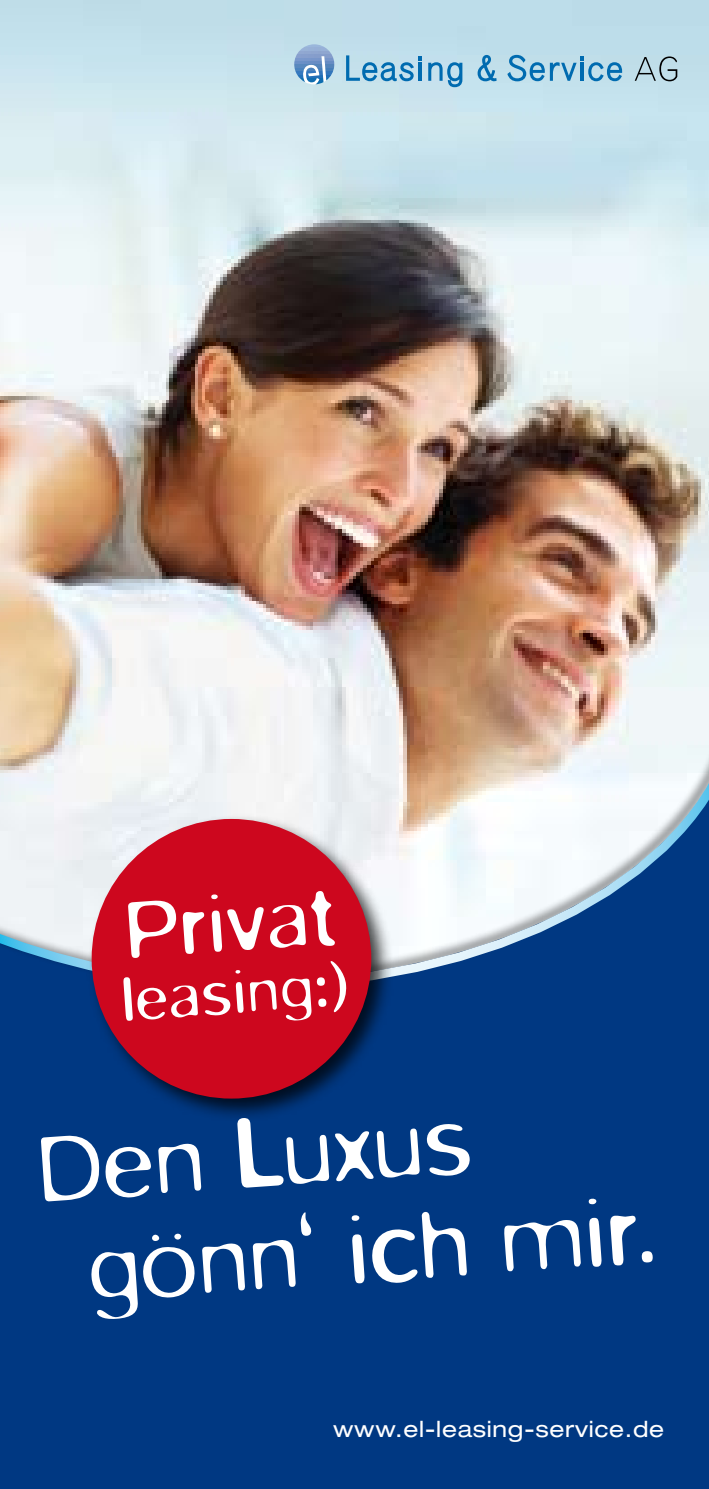
<style>
.page{position:relative;width:709px;height:1489px;background:#fff}
.page>*{position:absolute;margin:0;border:0;box-sizing:border-box;transform-origin:0 0}
.t1{font:300 106.5px/102.5px "Blur";color:#fff}
.t2{font:300 89.5px "Blur";color:#fff}
.t3{font:300 66.75px "Blur";color:#fff}
.t4{font:expanded 22.5px "Helvetica Neue";letter-spacing:.03em;color:#fff}
</style>
<div class="page">
<img style="left:0;top:0;width:709px;height:685px">
<div style="left:0;top:993px;width:709px;height:495px;background:#003882"></div>
<svg style="left:0;top:689px;width:709px;height:304px"></svg>
<div style="left:86px;top:813px;width:307px;height:307px;background:#000;opacity:.75"></div>
<div style="left:92px;top:819px;width:279px;height:279px;background:#cd071e;border-radius:50%"></div>
<svg style="left:346px;top:55px;width:76px;height:26px;background:#86bbd8"></svg>
<hr style="left:418px;top:63px;width:4px;height:18px;background:#006bb0">
<svg style="left:477px;top:55px;width:19px;height:26px"></svg>
<svg style="left:634px;top:56px;width:43px;height:25px"></svg>
<svg style="left:428px;top:62px;width:34px;height:25px"></svg>
<svg style="left:507px;top:55px;width:115px;height:26px;background:#89bdd9"></svg>
<hr style="left:580px;top:63px;width:3px;height:18px;background:#006bb0">
<img style="left:294px;top:44px;width:40px;height:40px">
<h2 class="t2" style="left:122px;top:880px;width:212px;rotate:-4deg">Privat</h2>
<h3 class="t3" style="left:119px;top:962px;width:228px;rotate:-4deg">leasing:)</h3>
<h1 class="t1" style="left:77px;top:1114px;width:570px;text-indent:-43px;rotate:-4deg">Den Luxus gönn‘ ich mir.</h1>
<p class="t4" style="left:333px;top:1415px;width:332px">www.el-leasing-service.de</p>
</div>
